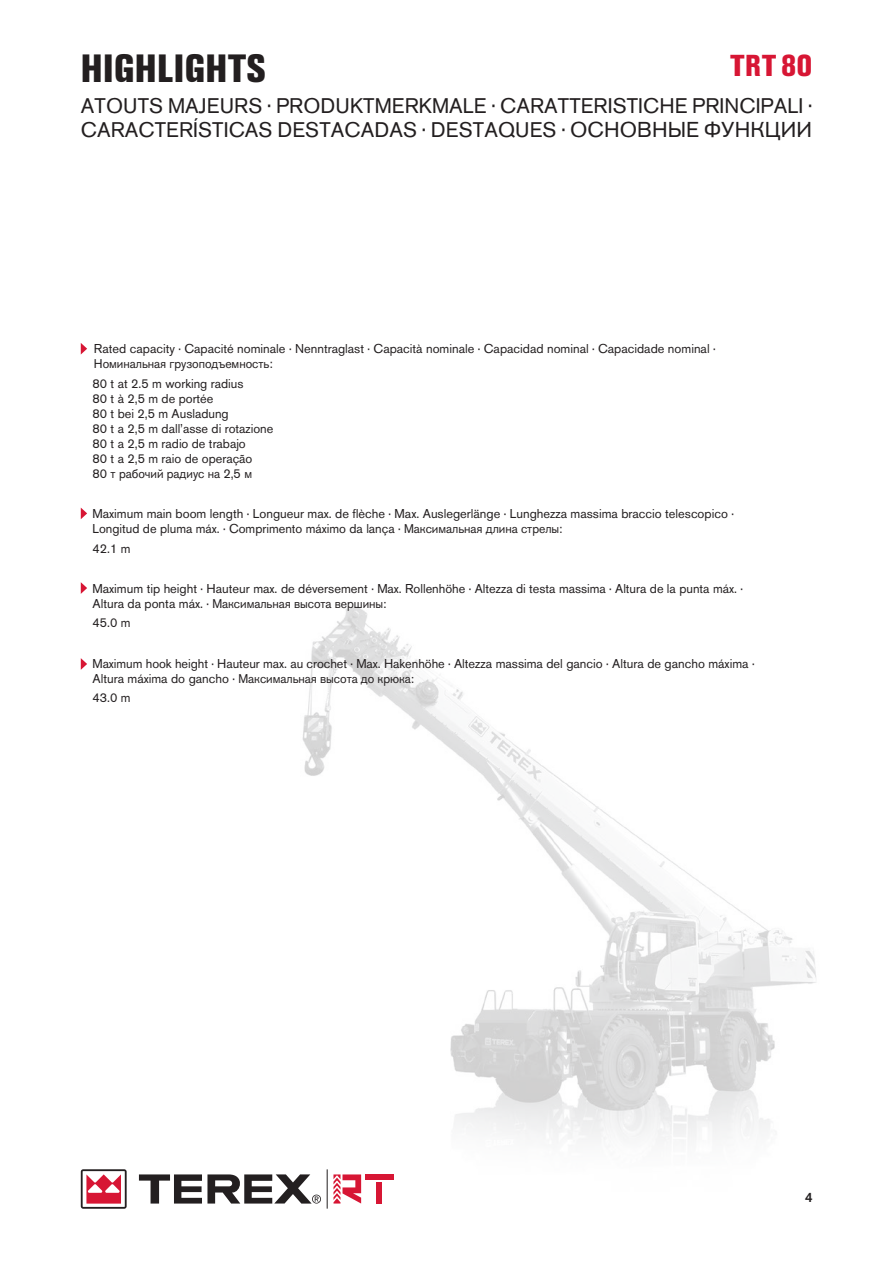
<style>
.page{position:relative;width:893px;height:1263px;background:#fff}
.page>*{position:absolute;margin:0;border:0;box-sizing:border-box;transform-origin:0 0}
.t1{font:800 condensed 39px "Akzidenz Grotesk Pro";letter-spacing:.01em;color:#231f20}
.t2{font:800 condensed 30px "Akzidenz Grotesk Pro";color:#d71634}
.t3{font:21px/24px "Akzidenz Grotesk Pro";letter-spacing:.005em;color:#231f20}
.t4{font:500 13.5px "Akzidenz Grotesk Pro";color:#231f20}
.t5{font:12.75px/15px "Akzidenz Grotesk Pro";color:#231f20}
.t6{font:12.6px "Akzidenz Grotesk Pro";letter-spacing:-.005em;color:#231f20;scale:.96 1}
.s1{font-size:21.3px}
.s2{font-size:12.75px}
.s3{font-size:12.6px}
.s4{font-size:12.3px}
</style>
<div class="page">
<img style="left:277px;top:606px;width:539px;height:603px">
<svg style="left:81px;top:1169px;width:46px;height:40px"></svg>
<svg style="left:139px;top:1174px;width:182px;height:29px"></svg>
<hr style="left:327px;top:1169px;width:1px;height:39px;background:#231f20">
<div style="left:376px;top:1182px;width:6px;height:21px;background:#d71634"></div>
<div style="left:365px;top:1174px;width:28px;height:6px;background:#d71634"></div>
<svg style="left:333px;top:1174px;width:28px;height:29px"></svg>
<svg style="left:81px;top:343px;width:6px;height:11px"></svg>
<svg style="left:81px;top:508px;width:6px;height:11px"></svg>
<svg style="left:81px;top:582px;width:6px;height:12px"></svg>
<svg style="left:81px;top:658px;width:6px;height:12px"></svg>
<h2 class="t2" style="left:730px;top:46px;width:84px">TRT 80</h2>
<h1 class="t1" style="left:81px;top:44px;width:186px">HIGHLIGHTS</h1>
<h3 class="t3" style="left:81px;top:93px;width:733px">ATOUTS MAJEURS · PRODUKTMERKMALE · CARATTERISTICHE PRINCIPALI ·<br>CARACTERÍSTICAS DESTACADAS · DESTAQUES · <span class="s1">ОСНОВНЫЕ ФУНКЦИИ</span></h3>
<p class="t5" style="left:94px;top:341px;width:623px">Rated capacity · Capacité nominale · Nenntraglast · Capacità nominale · Capacidad nominal · Capacidade nominal ·</p>
<p class="t6" style="left:94px;top:356px;width:188px">Номинальная грузоподъемность<span class="s2">:</span></p>
<p class="t5" style="left:92px;top:376px;width:182px">80 t at 2.5 m working radius<br>80 t à 2,5 m de portée<br>80 t bei 2,5 m Ausladung<br>80 t a 2,5 m dall’asse di rotazione<br>80 t a 2,5 m radio de trabajo<br>80 t a 2,5 m raio de operação</p>
<p class="t6" style="left:92px;top:465px;width:168px"><span class="s2">80</span> т рабочий радиус на <span class="s2">2,5</span> м</p>
<p class="t5" style="left:92px;top:506px;width:643px">Maximum main boom length · Longueur max. de flèche · Max. Auslegerlänge · Lunghezza massima braccio telescopico ·<br>Longitud de pluma máx. · Comprimento máximo da lança · <span class="s3">Максимальная длина стрелы:</span></p>
<p class="t5" style="left:92px;top:540px;width:40px">42.1 m</p>
<p class="t5" style="left:92px;top:581px;width:652px">Maximum tip height · Hauteur max. de déversement · Max. Rollenhöhe · Altezza di testa massima · Altura de la punta máx. ·</p>
<p class="t6" style="left:92px;top:595px;width:308px"><span class="s2">Altura da ponta máx. ·</span> Максимальная высота вершины<span class="s4">:</span></p>
<p class="t5" style="left:92px;top:615px;width:40px">45.0 m</p>
<p class="t5" style="left:92px;top:656px;width:664px">Maximum hook height · Hauteur max. au crochet · Max. Hakenhöhe · Altezza massima del gancio · Altura de gancho máxima ·</p>
<p class="t6" style="left:92px;top:670px;width:337px"><span class="s2">Altura máxima do gancho ·</span> Максимальная высота до крюка<span class="s4">:</span></p>
<p class="t5" style="left:92px;top:690px;width:40px">43.0 m</p>
<p class="t4" style="left:805px;top:1189px;width:9px">4</p>
</div>
